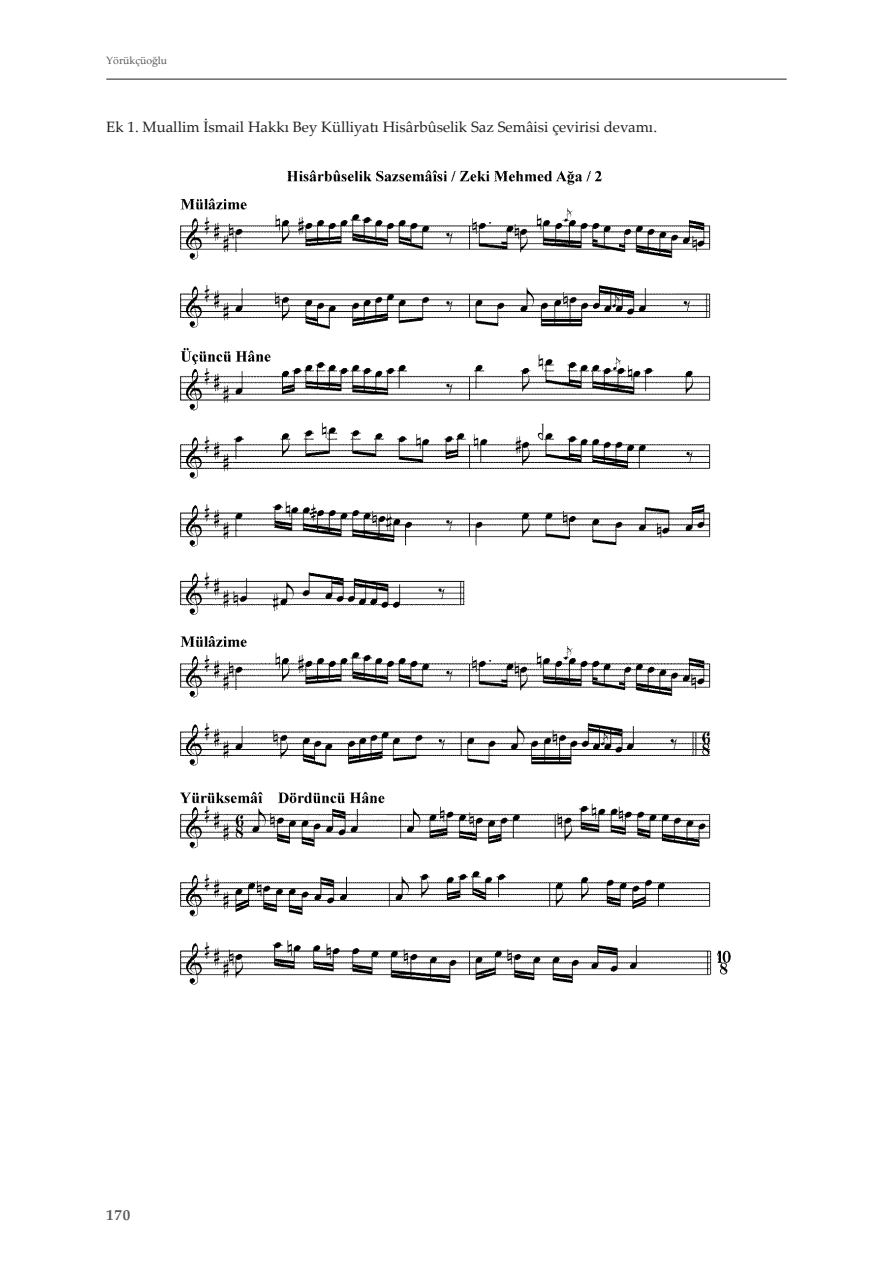
<style>
.page{position:relative;width:893px;height:1263px;background:#fff}
.page>*{position:absolute;margin:0;border:0;box-sizing:border-box;transform-origin:0 0}
.t1{font:15px "Palatino Linotype";color:#231f20}
.t2{font:700 15px "Palatino";color:#57585a}
.t3{font:10.5px "Palatino Linotype";color:#57585a}
</style>
<div class="page">
<hr style="left:106px;top:79px;width:681px;height:1px;background:#231f20">
<img style="left:180px;top:170px;width:551px;height:815px">
<p class="t3" style="left:106px;top:53px;width:63px">Yörükçüoğlu</p>
<p class="t1" style="left:106px;top:116px;width:552px">Ek 1. Muallim İsmail Hakkı Bey Külliyatı Hisârbûselik Saz Semâisi çevirisi devamı.</p>
<p class="t2" style="left:106px;top:1202px;width:25px">170</p>
</div>
